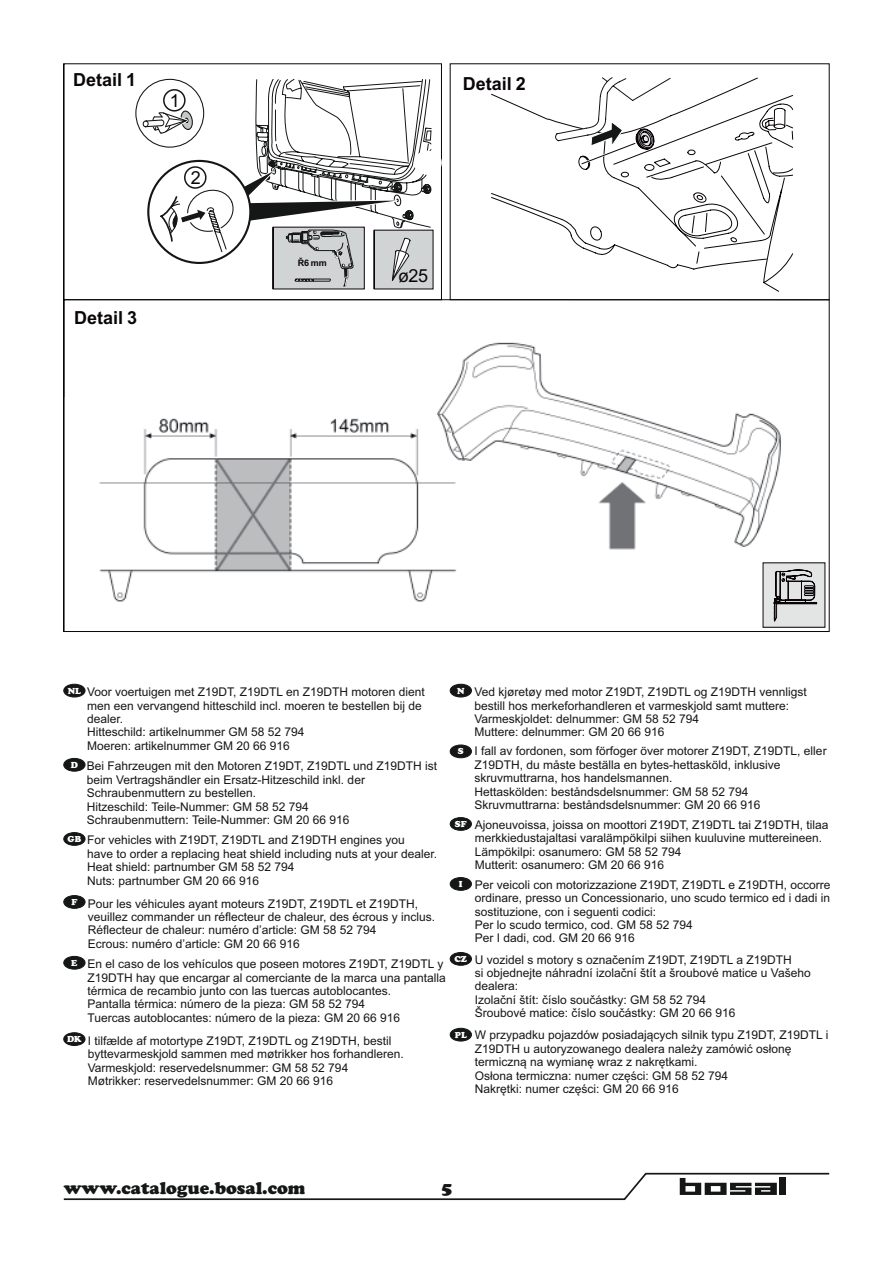
<style>
.page{position:relative;width:893px;height:1263px;background:#fff}
.page>*{position:absolute;margin:0;border:0;box-sizing:border-box;transform-origin:0 0}
.t1{font:700 18px "Arial";color:#0a0509}
.t2{font:900 18px "Cooper";color:#151616}
.t3{font:12px/13.4px "Arial";color:#151616}
.t4{font:900 9px "Cooper";color:#fff}
.t5{font:700 9px "Arial";color:#0a0509}
.s1{font-family:"Cooper";font-weight:900;font-size:9px;color:#fff}
</style>
<div class="page">
<svg style="left:63px;top:1172px;width:767px;height:29px"></svg>
<svg style="left:63px;top:299px;width:767px;height:333px"></svg>
<svg style="left:63px;top:63px;width:379px;height:335px"></svg>
<div style="left:450px;top:63px;width:379px;height:237px;border:1px solid #0a0509"></div>
<svg style="left:491px;top:77px;width:303px;height:215px"></svg>
<svg style="left:553px;top:77px;width:118px;height:90px"></svg>
<img style="left:93px;top:311px;width:697px;height:298px">
<svg style="left:137px;top:79px;width:305px;height:211px"></svg>
<svg style="left:762px;top:562px;width:63px;height:66px;background:#b5b5b5"></svg>
<svg style="left:215px;top:303px;width:15px;height:11px"></svg>
<svg style="left:63px;top:683px;width:23px;height:15px"></svg>
<svg style="left:63px;top:758px;width:23px;height:14px"></svg>
<svg style="left:63px;top:832px;width:23px;height:14px"></svg>
<svg style="left:63px;top:895px;width:23px;height:14px"></svg>
<svg style="left:63px;top:956px;width:23px;height:14px"></svg>
<svg style="left:63px;top:1032px;width:23px;height:14px"></svg>
<svg style="left:449px;top:683px;width:23px;height:15px"></svg>
<svg style="left:449px;top:744px;width:23px;height:14px"></svg>
<svg style="left:449px;top:817px;width:23px;height:14px"></svg>
<svg style="left:449px;top:877px;width:23px;height:14px"></svg>
<svg style="left:449px;top:952px;width:23px;height:14px"></svg>
<svg style="left:449px;top:1027px;width:23px;height:15px"></svg>
<h1 class="t1" style="left:73px;top:73px;width:65px">Detail 1</h1>
<h1 class="t1" style="left:463px;top:77px;width:65px">Detail 2</h1>
<h1 class="t1" style="left:170px;top:94px;width:12px">1</h1>
<h1 class="t1" style="left:74px;top:311px;width:65px">Detail 3</h1>
<h1 class="t1" style="left:191px;top:171px;width:12px">2</h1>
<p class="t5" style="left:298px;top:260px;width:30px">Ř6 mm</p>
<h1 class="t1" style="left:398px;top:269px;width:32px">ø25</h1>
<p class="t3" style="left:87px;top:686px;width:339px;text-indent:-19px"><sup>NL</sup> Voor voertuigen met Z19DT, Z19DTL en Z19DTH motoren dient men een vervangend hitteschild incl. moeren te bestellen bij de dealer.<br>Hitteschild: artikelnummer GM 58 52 794<br>Moeren: artikelnummer GM 20 66 916</p>
<p class="t3" style="left:87px;top:760px;width:352px;text-indent:-16px"><sup>D</sup> Bei Fahrzeugen mit den Motoren Z19DT, Z19DTL und Z19DTH ist beim Vertragshändler ein Ersatz-Hitzeschild inkl. der Schraubenmuttern zu bestellen.<br>Hitzeschild: Teile-Nummer: GM 58 52 794<br>Schraubenmuttern: Teile-Nummer: GM 20 66 916</p>
<p class="t3" style="left:87px;top:835px;width:352px;text-indent:-19px"><sup>GB</sup> For vehicles with Z19DT, Z19DTL and Z19DTH engines you<br>have to order a replacing heat shield including nuts at your dealer.<br>Heat shield: partnumber GM 58 52 794<br>Nuts: partnumber GM 20 66 916</p>
<p class="t3" style="left:88px;top:898px;width:349px;text-indent:-16px"><sup>F</sup> Pour les véhicules ayant moteurs Z19DT, Z19DTL et Z19DTH, veuillez commander un réflecteur de chaleur, des écrous y inclus.<br>Réflecteur de chaleur: numéro d’article: GM 58 52 794<br>Ecrous: numéro d’article: GM 20 66 916</p>
<p class="t3" style="left:88px;top:958px;width:360px;text-indent:-16px"><sup>E</sup> En el caso de los vehículos que poseen motores Z19DT, Z19DTL y Z19DTH hay que encargar al comerciante de la marca una pantalla térmica de recambio junto con las tuercas autoblocantes.<br>Pantalla térmica: número de la pieza: GM 58 52 794<br>Tuercas autoblocantes: número de la pieza: GM 20 66 916</p>
<p class="t3" style="left:88px;top:1035px;width:318px;text-indent:-21px"><sup>DK</sup> I tilfælde af motortype Z19DT, Z19DTL og Z19DTH, bestil byttevarmeskjold sammen med møtrikker hos forhandleren.<br>Varmeskjold: reservedelsnummer: GM 58 52 794<br>Møtrikker: reservedelsnummer: GM 20 66 916</p>
<p class="t3" style="left:474px;top:686px;width:334px;text-indent:-17px"><sup>N</sup> Ved kjøretøy med motor Z19DT, Z19DTL og Z19DTH vennligst bestill hos merkeforhandleren et varmeskjold samt muttere:<br>Varmeskjoldet: delnummer: GM 58 52 794<br>Muttere: delnummer: GM 20 66 916</p>
<p class="t3" style="left:474px;top:745px;width:354px;text-indent:-17px"><span class="s1">S</span> I fall av fordonen, som förfoger över motorer Z19DT, Z19DTL, eller Z19DTH, du måste beställa en bytes-hettasköld, inklusive skruvmuttrarna, hos handelsmannen.<br>Hettaskölden: beståndsdelsnummer: GM 58 52 794<br>Skruvmuttrarna: beståndsdelsnummer: GM 20 66 916</p>
<p class="t4" style="left:455px;top:821px;width:13px">SF</p>
<p class="t3" style="left:475px;top:819px;width:355px">Ajoneuvoissa, joissa on moottori Z19DT, Z19DTL tai Z19DTH, tilaa merkkiedustajaltasi varalämpökilpi siihen kuuluvine muttereineen.<br>Lämpökilpi: osanumero: GM 58 52 794<br>Mutterit: osanumero: GM 20 66 916</p>
<p class="t4" style="left:459px;top:881px;width:5px">I</p>
<p class="t4" style="left:454px;top:956px;width:14px">CZ</p>
<p class="t3" style="left:475px;top:879px;width:357px">Per veicoli con motorizzazione Z19DT, Z19DTL e Z19DTH, occorre ordinare, presso un Concessionario, uno scudo termico ed i dadi in sostituzione, con i seguenti codici:<br>Per lo scudo termico, cod. GM 58 52 794<br>Per I dadi, cod. GM 20 66 916</p>
<p class="t3" style="left:475px;top:954px;width:337px">U vozidel s motory s označením Z19DT, Z19DTL a Z19DTH<br>si objednejte náhradní izolační štít a šroubové matice u Vašeho dealera:<br>Izolační štít: číslo součástky: GM 58 52 794<br>Šroubové matice: číslo součástky: GM 20 66 916</p>
<p class="t3" style="left:475px;top:1029px;width:355px;text-indent:-20px"><span class="s1">PL</span> W przypadku pojazdów posiadających silnik typu Z19DT, Z19DTL i Z19DTH u autoryzowanego dealera należy zamówić osłonę termiczną na wymianę wraz z nakrętkami.<br>Osłona termiczna: numer części: GM 58 52 794<br>Nakrętki: numer części: GM 20 66 916</p>
<h1 class="t2" style="left:64px;top:1181px;width:243px">www.catalogue.bosal.com</h1>
<h1 class="t2" style="left:441px;top:1182px;width:12px">5</h1>
</div>
